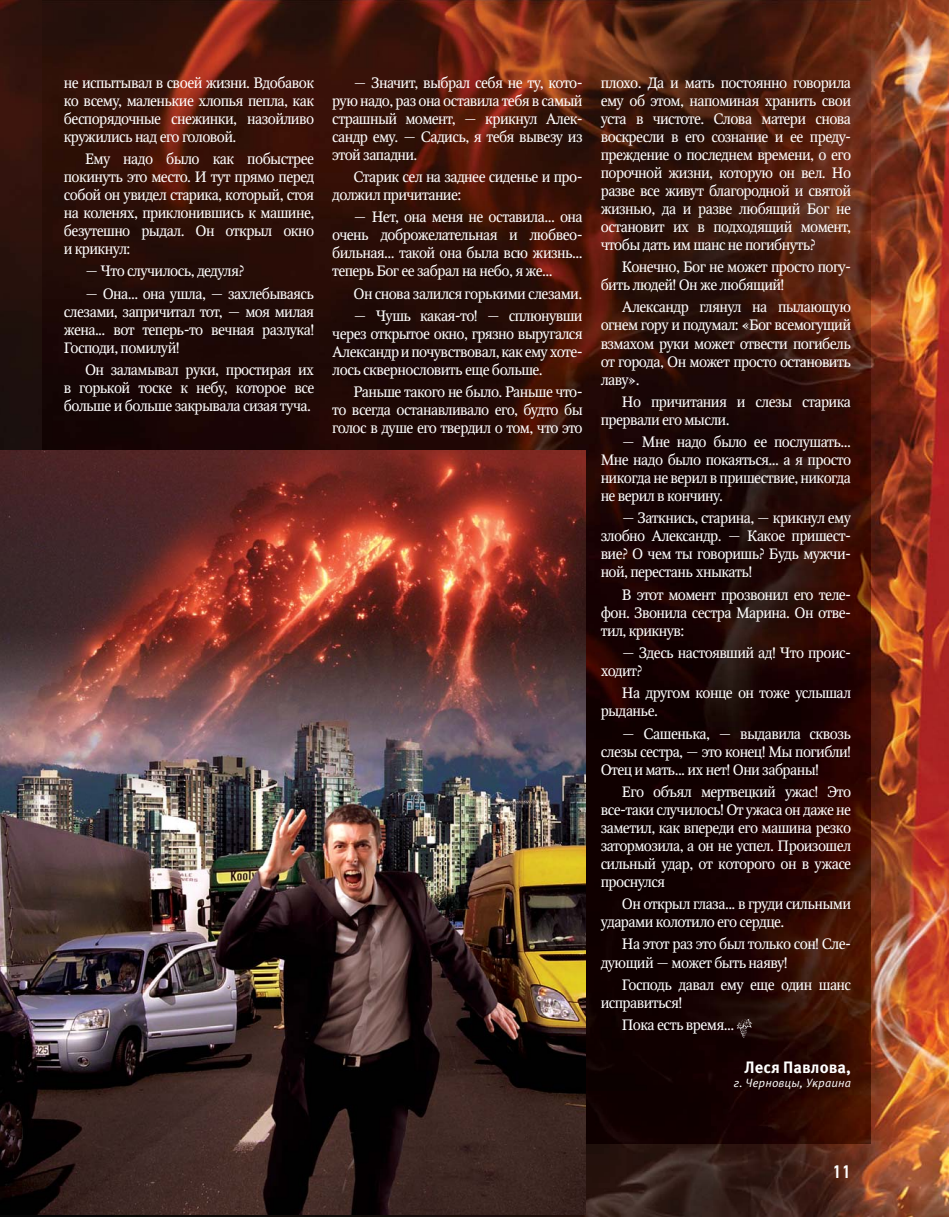
<style>
.page{position:relative;width:949px;height:1217px;background:#fff}
.page>*{position:absolute;margin:0;border:0;box-sizing:border-box;transform-origin:0 0}
.t1{font:500 18px "PF Din Text Pro";color:#fff}
.t2{font:700 16.5px "Meta Pro";color:#fff}
.t3{font:15px/18px "Octava C";letter-spacing:-.04em;color:#fff;text-align:justify}
.t4{font:italic 12px "Meta Pro";color:#fff}
</style>
<div class="page">
<img style="left:0;top:0;width:948px;height:1216px">
<img style="left:43px;top:0;width:827px;height:1143px">
<img style="left:0;top:450px;width:585px;height:764px">
<svg style="left:736px;top:1018px;width:16px;height:19px"></svg>
<p class="t3" style="left:64px;top:75px;width:252px">не испытывал в своей жизни. Вдобавок ко всему, маленькие хлопья пепла, как беспорядочные снежинки, назойливо кружились над его головой.</p>
<p class="t3" style="left:64px;top:151px;width:252px;text-indent:21px">Ему надо было как побыстрее покинуть это место. И тут прямо перед собой он увидел старика, который, стоя на коленях, приклонившись к машине, безутешно рыдал. Он открыл окно и крикнул:</p>
<p class="t3" style="left:85px;top:264px;width:161px">— Что случилось, дедуля?</p>
<p class="t3" style="left:64px;top:286px;width:252px;text-indent:21px">— Она... она ушла, — захлебываясь слезами, запричитал тот, — моя милая жена... вот теперь-то вечная разлука!<br>Господи, помилуй!</p>
<p class="t3" style="left:64px;top:362px;width:252px;text-indent:21px">Он заламывал руки, простирая их в горькой тоске к небу, которое все больше и больше закрывала сизая туча.</p>
<p class="t3" style="left:332px;top:75px;width:252px;text-indent:21px">— Значит, выбрал себя не ту, кото&shy;рую надо, раз она оставила тебя в самый страшный момент, — крикнул Алек&shy;сандр ему. — Садись, я тебя вывезу из этой западни.</p>
<p class="t3" style="left:332px;top:169px;width:252px;text-indent:21px">Старик сел на заднее сиденье и про&shy;должил причитание:</p>
<p class="t3" style="left:332px;top:210px;width:252px;text-indent:21px">— Нет, она меня не оставила... она очень доброжелательная и любвео&shy;бильная... такой она была всю жизнь... теперь Бог ее забрал на небо, я же...</p>
<p class="t3" style="left:353px;top:286px;width:230px">Он снова залился горькими слезами.</p>
<p class="t3" style="left:332px;top:308px;width:252px;text-indent:21px">— Чушь какая-то! — сплюнувши через открытое окно, грязно выругался Александр и почувствовал, как ему хоте&shy;лось сквернословить еще больше.</p>
<p class="t3" style="left:332px;top:385px;width:252px;text-indent:21px">Раньше такого не было. Раньше что&shy;то всегда останавливало его, будто бы голос в душе его твердил о том, что это</p>
<p class="t3" style="left:600px;top:75px;width:252px">плохо. Да и мать постоянно говорила ему об этом, напоминая хранить свои уста в чистоте. Слова матери снова воскресли в его сознание и ее преду&shy;преждение о последнем времени, о его порочной жизни, которую он вел. Но разве все живут благородной и святой жизнью, да и разве любящий Бог не остановит их в подходящий момент, чтобы дать им шанс не погибнуть?</p>
<p class="t3" style="left:600px;top:259px;width:252px;text-indent:21px">Конечно, Бог не может просто погу&shy;бить людей! Он же любящий!</p>
<p class="t3" style="left:600px;top:300px;width:252px;text-indent:21px">Александр глянул на пылающую огнем гору и подумал: «Бог всемогущий взмахом руки может отвести погибель от города, Он может просто остановить лаву».</p>
<p class="t3" style="left:600px;top:394px;width:252px;text-indent:21px">Но причитания и слезы старика прервали его мысли.</p>
<p class="t3" style="left:600px;top:434px;width:252px;text-indent:21px">— Мне надо было ее послушать...<br>Мне надо было покаяться... а я просто никогда не верил в пришествие, никогда не верил в кончину.</p>
<p class="t3" style="left:600px;top:511px;width:252px;text-indent:21px">— Заткнись, старина, — крикнул ему злобно Александр. — Какое пришест&shy;вие? О чем ты говоришь? Будь мужчи&shy;ной, перестань хныкать!</p>
<p class="t3" style="left:600px;top:587px;width:252px;text-indent:21px">В этот момент прозвонил его теле&shy;фон. Звонила сестра Марина. Он отве&shy;тил, крикнув:</p>
<p class="t3" style="left:600px;top:645px;width:252px;text-indent:21px">— Здесь настоявший ад! Что проис&shy;ходит?</p>
<p class="t3" style="left:600px;top:685px;width:252px;text-indent:21px">На другом конце он тоже услышал рыданье.</p>
<p class="t3" style="left:600px;top:726px;width:252px;text-indent:21px">— Сашенька, — выдавила сквозь слезы сестра, — это конец! Мы погибли!<br>Отец и мать... их нет! Они забраны!</p>
<p class="t3" style="left:600px;top:784px;width:252px;text-indent:21px">Его объял мертвецкий ужас! Это все-таки случилось! От ужаса он даже не заметил, как впереди его машина резко затормозила, а он не успел. Произошел сильный удар, от которого он в ужасе проснулся</p>
<p class="t3" style="left:600px;top:896px;width:252px;text-indent:21px">Он открыл глаза... в груди сильными ударами колотило его сердце.</p>
<p class="t3" style="left:600px;top:936px;width:252px;text-indent:21px">На этот раз это был только сон! Сле&shy;дующий — может быть наяву!</p>
<p class="t3" style="left:600px;top:977px;width:252px;text-indent:21px">Господь давал ему еще один шанс исправиться!</p>
<p class="t3" style="left:621px;top:1017px;width:114px">Пока есть время...</p>
<p class="t2" style="left:744px;top:1061px;width:108px">Леся Павлова,</p>
<p class="t4" style="left:733px;top:1077px;width:119px">г. Черновцы, Украина</p>
<p class="t1" style="left:831px;top:1164px;width:20px">11</p>
</div>
